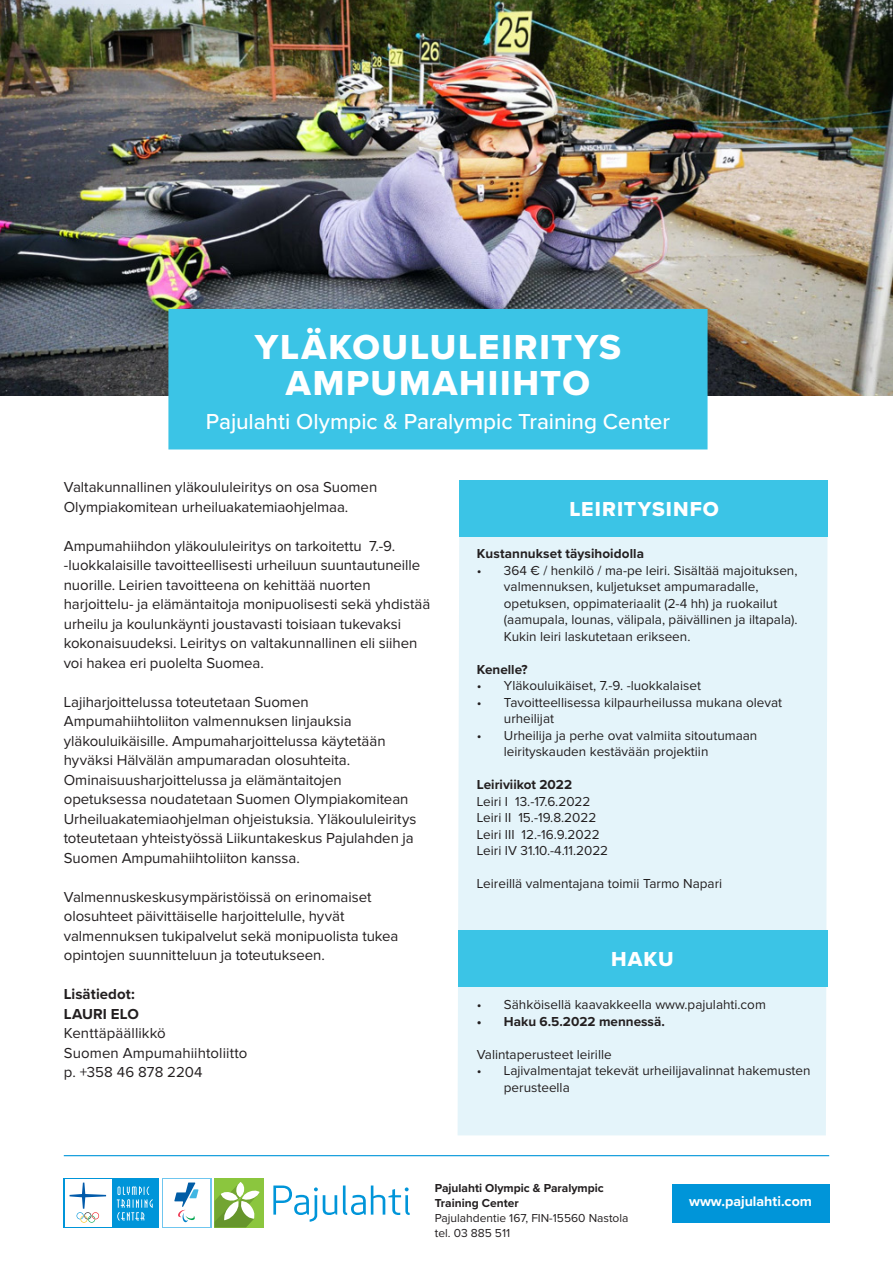
<style>
.page{position:relative;width:893px;height:1263px;background:#fff}
.page>*{position:absolute;margin:0;border:0;box-sizing:border-box;transform-origin:0 0}
.Leipäteksti_9_5_pt{font:36px "Proxima Nova Extrabld";letter-spacing:.05em;color:#fff}
.Leipäteksti_9_5_pt-2{font:500 22.5px "Proxima Nova";letter-spacing:-.005em;color:#fff}
.Infoboksin_otsikko{font:21px "Proxima Nova Extrabld";letter-spacing:.05em;color:#fff}
.Leipäteksti_englanti{font:15px/19.5px "Proxima Nova";letter-spacing:-.005em;color:#231f20}
.Leipäteksti_englanti-2{font:700 15px "Proxima Nova";letter-spacing:.005em;color:#231f20}
.Leipäteksti_englanti-3{font:700 14.25px "Proxima Nova";color:#fff}
.Infoboksi_englanti_9{font:13.5px/16.5px "Proxima Nova";color:#231f20}
.Ingressi{font:700 13.5px "Proxima Nova";letter-spacing:.005em;color:#231f20}
.Infoboksi_englanti_9-2{font:700 13.5px "Proxima Nova";color:#231f20}
.Osoitetiedot_8_pt{font:12px "Proxima Nova";color:#231f20}
.Osoitetiedot_8_pt-2{font:700 12px "Proxima Nova";color:#231f20}
</style>
<div class="page">
<div style="left:458px;top:537px;width:369px;height:598px;background:#e4f4fa"></div>
<div style="left:459px;top:480px;width:368px;height:57px;background:#3bc4e6"></div>
<div style="left:672px;top:1184px;width:157px;height:38px;background:#0095d9"></div>
<hr style="left:64px;top:1155px;width:765px;height:1px;background:#0095d9">
<svg style="left:273px;top:1185px;width:137px;height:37px"></svg>
<div style="left:215px;top:1178px;width:49px;height:49px;background:#8bc63e"></div>
<svg style="left:215px;top:1182px;width:44px;height:45px"></svg>
<svg style="left:162px;top:1178px;width:49px;height:49px"></svg>
<div style="left:163px;top:1179px;width:47px;height:47px;background:#fff"></div>
<svg style="left:174px;top:1182px;width:25px;height:40px"></svg>
<div style="left:64px;top:1178px;width:95px;height:49px;background:#0095d9"></div>
<svg style="left:117px;top:1186px;width:36px;height:34px"></svg>
<div style="left:65px;top:1179px;width:47px;height:47px;background:#fff"></div>
<svg style="left:70px;top:1182px;width:36px;height:41px"></svg>
<img style="left:0;top:0;width:892px;height:395px">
<div style="left:168px;top:309px;width:539px;height:140px;background:#3bc4e6"></div>
<div style="left:458px;top:930px;width:369px;height:57px;background:#3bc4e6"></div>
<p class="Leipäteksti_9_5_pt" style="left:255px;top:320px;width:368px">YLÄKOULULEIRITYS</p>
<p class="Leipäteksti_9_5_pt" style="left:286px;top:356px;width:306px">AMPUMAHIIHTO</p>
<p class="Leipäteksti_9_5_pt-2" style="left:206px;top:404px;width:466px">Pajulahti Olympic &amp; Paralympic Training Center</p>
<p class="Leipäteksti_englanti" style="left:64px;top:478px;width:315px">Valtakunnallinen yläkoululeiritys on osa Suomen<br>Olympiakomitean urheiluakatemiaohjelmaa.</p>
<p class="Leipäteksti_englanti" style="left:64px;top:536px;width:368px">Ampumahiihdon yläkoululeiritys on tarkoitettu 7.-9. -luokkalaisille tavoitteellisesti urheiluun suuntautuneille nuorille. Leirien tavoitteena on kehittää nuorten harjoittelu- ja elämäntaitoja monipuolisesti sekä yhdistää urheilu ja koulunkäynti joustavasti toisiaan tukevaksi kokonaisuudeksi. Leiritys on valtakunnallinen eli siihen voi hakea eri puolelta Suomea.</p>
<p class="Leipäteksti_englanti" style="left:64px;top:692px;width:354px">Lajiharjoittelussa toteutetaan Suomen Ampumahiihtoliiton valmennuksen linjauksia yläkouluikäisille. Ampumaharjoittelussa käytetään hyväksi Hälvälän ampumaradan olosuhteita.<br>Ominaisuusharjoittelussa ja elämäntaitojen opetuksessa noudatetaan Suomen Olympiakomitean Urheiluakatemiaohjelman ohjeistuksia. Yläkoululeiritys toteutetaan yhteistyössä Liikuntakeskus Pajulahden ja Suomen Ampumahiihtoliiton kanssa.</p>
<p class="Leipäteksti_englanti" style="left:64px;top:887px;width:336px">Valmennuskeskusympäristöissä on erinomaiset olosuhteet päivittäiselle harjoittelulle, hyvät valmennuksen tukipalvelut sekä monipuolista tukea opintojen suunnitteluun ja toteutukseen.</p>
<p class="Leipäteksti_englanti-2" style="left:64px;top:983px;width:73px">Lisätiedot:</p>
<p class="Leipäteksti_englanti-2" style="left:64px;top:1002px;width:77px">LAURI ELO</p>
<p class="Leipäteksti_englanti" style="left:64px;top:1024px;width:104px">Kenttäpäällikkö</p>
<p class="Leipäteksti_englanti" style="left:64px;top:1043px;width:185px">Suomen Ampumahiihtoliitto</p>
<p class="Leipäteksti_englanti" style="left:64px;top:1063px;width:140px">p. +358 46 878 2204</p>
<p class="Infoboksin_otsikko" style="left:569px;top:493px;width:151px">LEIRITYSINFO</p>
<p class="Ingressi" style="left:477px;top:544px;width:169px">Kustannukset täysihoidolla</p>
<p class="Infoboksi_englanti_9" style="left:504px;top:563px;width:295px;text-indent:-27px">• 364 € / henkilö / ma-pe leiri. Sisältää majoituksen, valmennuksen, kuljetukset ampumaradalle, opetuksen, oppimateriaalit (2-4 hh) ja ruokailut (aamupala, lounas, välipala, päivällinen ja iltapala).<br>Kukin leiri laskutetaan erikseen.</p>
<p class="Infoboksi_englanti_9-2" style="left:477px;top:659px;width:52px">Kenelle?</p>
<p class="Infoboksi_englanti_9" style="left:477px;top:678px;width:226px">• Yläkouluikäiset, 7.-9. -luokkalaiset</p>
<p class="Infoboksi_englanti_9" style="left:504px;top:695px;width:280px;text-indent:-27px">• Tavoitteellisessa kilpaurheilussa mukana olevat urheilijat</p>
<p class="Infoboksi_englanti_9" style="left:504px;top:728px;width:255px;text-indent:-27px">• Urheilija ja perhe ovat valmiita sitoutumaan leirityskauden kestävään projektiin</p>
<p class="Infoboksi_englanti_9-2" style="left:477px;top:775px;width:97px">Leiriviikot 2022</p>
<p class="Infoboksi_englanti_9" style="left:477px;top:794px;width:115px">Leiri I 13.-17.6.2022</p>
<p class="Infoboksi_englanti_9" style="left:477px;top:810px;width:121px">Leiri II 15.-19.8.2022</p>
<p class="Infoboksi_englanti_9" style="left:477px;top:827px;width:124px">Leiri III 12.-16.9.2022</p>
<p class="Infoboksi_englanti_9" style="left:477px;top:843px;width:133px">Leiri IV 31.10.-4.11.2022</p>
<p class="Infoboksi_englanti_9" style="left:477px;top:876px;width:247px">Leireillä valmentajana toimii Tarmo Napari</p>
<p class="Infoboksin_otsikko" style="left:611px;top:943px;width:64px">HAKU</p>
<p class="Infoboksi_englanti_9" style="left:477px;top:997px;width:290px">• Sähköisellä kaavakkeella www.pajulahti.com</p>
<p class="Ingressi" style="left:477px;top:1011px;width:189px">• Haku 6.5.2022 mennessä.</p>
<p class="Infoboksi_englanti_9" style="left:477px;top:1047px;width:136px">Valintaperusteet leirille</p>
<p class="Infoboksi_englanti_9" style="left:504px;top:1063px;width:308px;text-indent:-27px">• Lajivalmentajat tekevät urheilijavalinnat hakemusten perusteella</p>
<p class="Osoitetiedot_8_pt-2" style="left:435px;top:1179px;width:171px">Pajulahti Olympic &amp; Paralympic</p>
<p class="Osoitetiedot_8_pt-2" style="left:435px;top:1194px;width:85px">Training Center</p>
<p class="Osoitetiedot_8_pt" style="left:435px;top:1213px;width:195px">Pajulahdentie 167, FIN-15560 Nastola</p>
<p class="Osoitetiedot_8_pt" style="left:435px;top:1228px;width:77px">tel. 03 885 511</p>
<p class="Leipäteksti_englanti-3" style="left:689px;top:1191px;width:124px">www.pajulahti.com</p>
</div>
